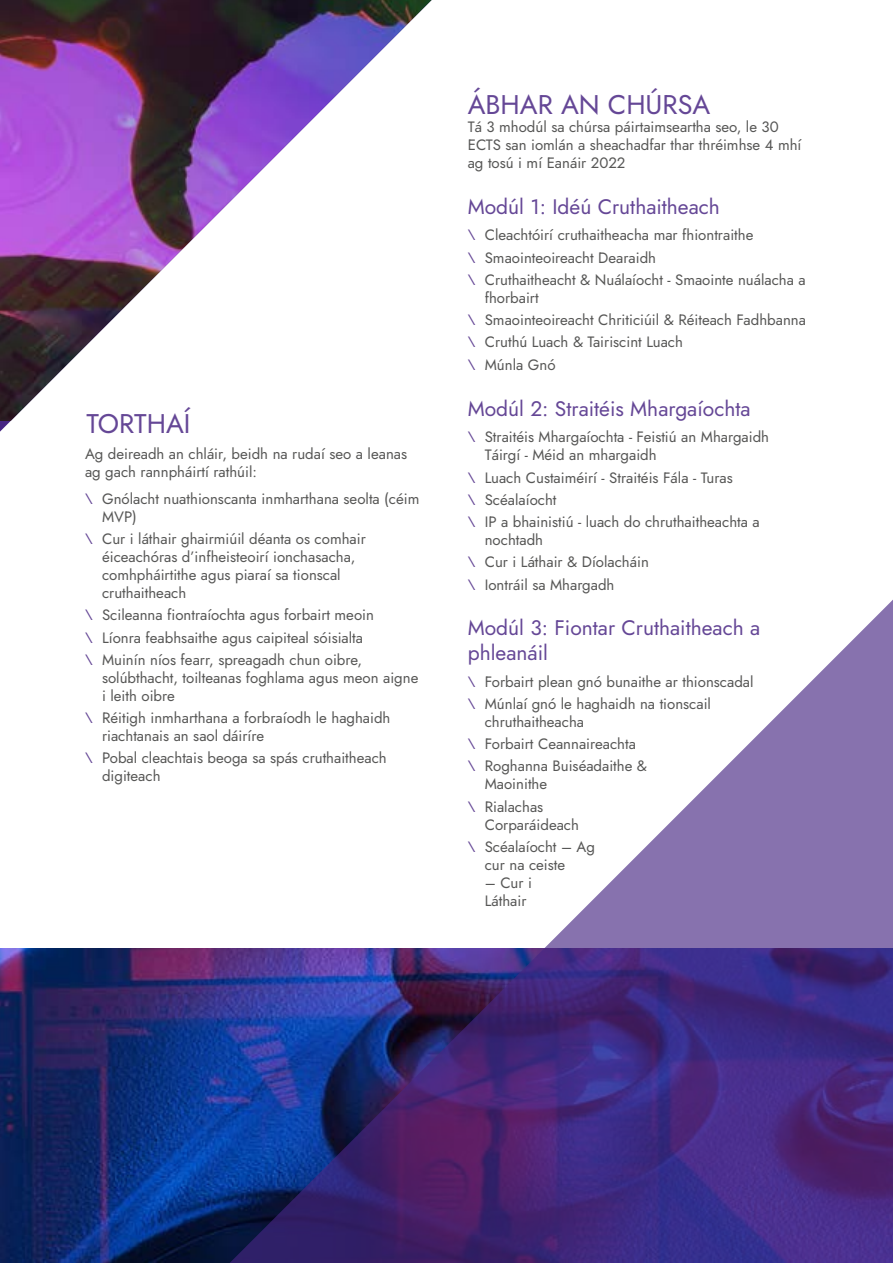
<style>
.page{position:relative;width:893px;height:1263px;background:#fff}
.page>*{position:absolute;margin:0;border:0;box-sizing:border-box;transform-origin:0 0}
.t1{font:27px "Jost";color:#654796}
.t2{font:21px/25.2px "Jost";color:#654796}
.t3{font:15px/22.2px "Jost";color:#575756}
.s1{color:#654796}
</style>
<div class="page">
<img style="left:0;top:948px;width:208px;height:315px">
<img style="left:0;top:0;width:432px;height:421px">
<svg style="left:208px;top:599px;width:685px;height:664px"></svg>
<h1 class="t1" style="left:87px;top:405px;width:105px">TORTHAÍ</h1>
<p class="t3" style="left:85px;top:445px;width:324px;line-height:18px">Ag deireadh an chláir, beidh na rudaí seo a leanas ag gach rannpháirtí rathúil:</p>
<p class="t3" style="left:102px;top:490px;width:319px;line-height:18px;text-indent:-17px"><span class="s1">\</span> Gnólacht nuathionscanta inmharthana seolta (céim<br>MVP)</p>
<p class="t3" style="left:102px;top:530px;width:265px;line-height:18px;text-indent:-17px"><span class="s1">\</span> Cur i láthair ghairmiúil déanta os comhair éiceachóras d’infheisteoirí ionchasacha, comhpháirtithe agus piaraí sa tionscal cruthaitheach</p>
<p class="t3" style="left:85px;top:604px;width:290px"><span class="s1">\</span> Scileanna fiontraíochta agus forbairt meoin <span class="s1">\</span> Líonra feabhsaithe agus caipiteal sóisialta <span class="s1">\</span> Muinín níos fearr, spreagadh chun oibre,</p>
<p class="t3" style="left:102px;top:669px;width:318px;line-height:18px">solúbthacht, toilteanas foghlama agus meon aigne i leith oibre</p>
<p class="t3" style="left:102px;top:709px;width:290px;line-height:18px;text-indent:-17px"><span class="s1">\</span> Réitigh inmharthana a forbraíodh le haghaidh riachtanais an saol dáiríre</p>
<p class="t3" style="left:102px;top:749px;width:286px;line-height:18px;text-indent:-17px"><span class="s1">\</span> Pobal cleachtais beoga sa spás cruthaitheach digiteach</p>
<h1 class="t1" style="left:468px;top:86px;width:244px">ÁBHAR AN CHÚRSA</h1>
<p class="t3" style="left:468px;top:118px;width:335px;line-height:18px">Tá 3 mhodúl sa chúrsa páirtaimseartha seo, le 30<br>ECTS san iomlán a sheachadfar thar thréimhse 4 mhí ag tosú i mí Eanáir 2022</p>
<h2 class="t2" style="left:468px;top:194px;width:254px">Modúl 1: Idéú Cruthaitheach</h2>
<p class="t3" style="left:468px;top:224px;width:339px"><span class="s1">\</span> Cleachtóirí cruthaitheacha mar fhiontraithe<br><span class="s1">\</span> Smaointeoireacht Dearaidh<br><span class="s1">\</span> Cruthaitheacht &amp; Nuálaíocht - Smaointe nuálacha a</p>
<p class="t3" style="left:468px;top:287px;width:340px;text-indent:17px">fhorbairt<br><span class="s1">\</span> Smaointeoireacht Chriticiúil &amp; Réiteach Fadhbanna <span class="s1">\</span> Cruthú Luach &amp; Tairiscint Luach<br><span class="s1">\</span> Múnla Gnó</p>
<h2 class="t2" style="left:468px;top:396px;width:284px">Modúl 2: Straitéis Mhargaíochta</h2>
<p class="t3" style="left:485px;top:428px;width:286px;line-height:18px;text-indent:-17px"><span class="s1">\</span> Straitéis Mhargaíochta - Feistiú an Mhargaidh<br>Táirgí - Méid an mhargaidh</p>
<p class="t3" style="left:468px;top:466px;width:293px"><span class="s1">\</span> Luach Custaiméirí - Straitéis Fála - Turas<br><span class="s1">\</span> Scéalaíocht<br><span class="s1">\</span> IP a bhainistiú - luach do chruthaitheachta a</p>
<p class="t3" style="left:468px;top:529px;width:183px;text-indent:17px">nochtadh<br><span class="s1">\</span> Cur i Láthair &amp; Díolacháin <span class="s1">\</span> Iontráil sa Mhargadh</p>
<h2 class="t2" style="left:468px;top:615px;width:294px">Modúl 3: Fiontar Cruthaitheach a phleanáil</h2>
<p class="t3" style="left:468px;top:670px;width:287px"><span class="s1">\</span> Forbairt plean gnó bunaithe ar thionscadal <span class="s1">\</span> Múnlaí gnó le haghaidh na tionscail</p>
<p class="t3" style="left:468px;top:711px;width:181px;text-indent:17px">chruthaitheacha<br><span class="s1">\</span> Forbairt Ceannaireachta <span class="s1">\</span> Roghanna Buiséadaithe &amp;</p>
<p class="t3" style="left:468px;top:773px;width:81px;text-align:right">Maoinithe<br><span class="s1">\</span> Rialachas</p>
<p class="t3" style="left:468px;top:813px;width:129px;text-align:center">Corparáideach<br><span class="s1">\</span> Scéalaíocht – Ag</p>
<p class="t3" style="left:485px;top:853px;width:82px">cur na ceiste</p>
<p class="t3" style="left:485px;top:874px;width:49px;line-height:18px">– Cur i<br>Láthair</p>
</div>
